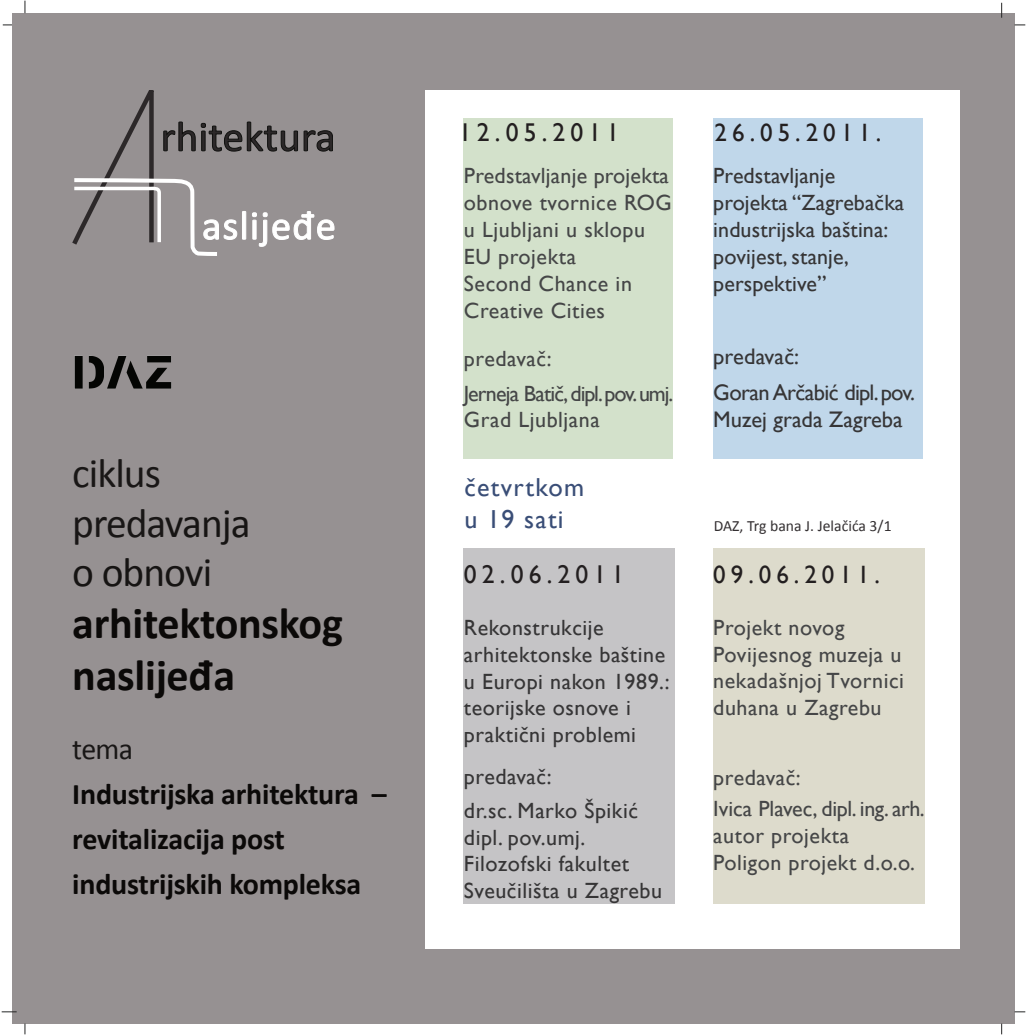
<style>
.page{position:relative;width:1027px;height:1035px;background:#fff}
.page>*{position:absolute;margin:0;border:0;box-sizing:border-box;transform-origin:0 0}
.t1{font:700 44.15px/51.5px "Calibri";letter-spacing:-.005em;color:#0b0908}
.t2{font:41.5px/49.9px "Calibri";letter-spacing:-.025em;color:rgb(11 9 8/.92)}
.t3{font:700 30px/45px "Calibri";letter-spacing:-.005em;color:#0b0908}
.t4{font:30px "Calibri";color:rgb(11 9 8/.9)}
.t5{font:26px/31.2px "Gill Sans";letter-spacing:.05em;color:#3a4e77}
.t6{font:25.7px "Gill Sans";letter-spacing:.2em;color:#231f20}
.t7{font:25.05px "Gill Sans";letter-spacing:.2em;color:#231f20}
.t8{font:22.5px/35.4px "Gill Sans";letter-spacing:-.01em;color:#363536}
.t9{font:22px/26.9px "Gill Sans";letter-spacing:.025em;color:#454647}
.t10{font:22px/26.9px "Gill Sans";letter-spacing:.025em;color:#363536}
.t11{font:22px/26.9px "Gill Sans";letter-spacing:.005em;color:#363536}
.t12{font:22px/34.9px "Gill Sans";letter-spacing:-.035em;color:#454647}
.t13{font:22px/30.9px "Gill Sans";color:#454647}
.t14{font:15.65px "Calibri";color:#343032}
.s1{color:rgb(11 9 8/.9)}
</style>
<div class="page">
<div style="left:12px;top:13px;width:1003px;height:1010px;background:#969192"></div>
<div style="left:425px;top:90px;width:534px;height:858px;background:#fff"></div>
<div style="left:463px;top:548px;width:212px;height:355px;background:#c5c4c6"></div>
<div style="left:463px;top:118px;width:210px;height:340px;background:#d3e1cb"></div>
<div style="left:713px;top:548px;width:212px;height:355px;background:#dddbcc"></div>
<div style="left:713px;top:118px;width:210px;height:340px;background:#c0d7ea"></div>
<svg style="left:25px;top:1px;width:1px;height:12px"></svg>
<svg style="left:1002px;top:3px;width:1px;height:15px"></svg>
<svg style="left:2px;top:1011px;width:15px;height:1px"></svg>
<svg style="left:72px;top:90px;width:262px;height:166px"></svg>
<img style="left:74px;top:355px;width:98px;height:34px">
<h2 class="t2" style="left:72px;top:448px;width:180px"><span class="s1">ciklus preda</span>vanja o obnovi</h2>
<h1 class="t1" style="left:72px;top:597px;width:272px">arhitektonskog naslijeđa</h1>
<h3 class="t4" style="left:72px;top:729px;width:62px">tema</h3>
<h3 class="t3" style="left:72px;top:770px;width:316px">Industrijska arhitektura – revitalizacija post industrijskih kompleksa</h3>
<p class="t6" style="left:459px;top:117px;width:162px">12.05.2011</p>
<p class="t9" style="left:464px;top:163px;width:209px">Predstavljanje projekta obnove tvornice ROG u Ljubljani u sklopu<br>EU projekta<br>Second Chance in<br>Creative Cities</p>
<p class="t12" style="left:464px;top:341px;width:211px">predavač:<br>Jerneja Batič, dipl. pov. umj.</p>
<p class="t9" style="left:464px;top:407px;width:137px">Grad Ljubljana</p>
<p class="t5" style="left:464px;top:472px;width:121px">četvrtkom u 19 sati</p>
<p class="t7" style="left:715px;top:118px;width:168px">26.05.2011.</p>
<p class="t11" style="left:713px;top:163px;width:193px">Predstavljanje projekta “Zagrebačka industrijska baština: povijest, stanje, perspektive”</p>
<p class="t8" style="left:713px;top:339px;width:203px">predavač:<br>Goran Arčabić dipl. pov.</p>
<p class="t8" style="left:713px;top:401px;width:191px">Muzej grada Zagreba</p>
<p class="t14" style="left:714px;top:516px;width:179px">DAZ, Trg bana J. Jelačića 3/1</p>
<p class="t6" style="left:464px;top:559px;width:162px">02.06.2011</p>
<p class="t7" style="left:713px;top:559px;width:168px">09.06.2011.</p>
<p class="t10" style="left:464px;top:614px;width:207px">Rekonstrukcije arhitektonske baštine u Europi nakon 1989.: teorijske osnove i praktični problemi</p>
<p class="t10" style="left:464px;top:760px;width:176px;line-height:33.4px">predavač:<br>dr.sc. Marko Špikić</p>
<p class="t10" style="left:464px;top:823px;width:200px">dipl. pov.umj.<br>Filozofski fakultet<br>Sveučilišta u Zagrebu</p>
<p class="t9" style="left:713px;top:614px;width:192px">Projekt novog<br>Povijesnog muzeja u nekadašnjoj Tvornici duhana u Zagrebu</p>
<p class="t13" style="left:713px;top:762px;width:213px">predavač:<br>Ivica Plavec, dipl. ing. arh.</p>
<p class="t9" style="left:713px;top:822px;width:203px">autor projekta<br>Poligon projekt d.o.o.</p>
</div>
